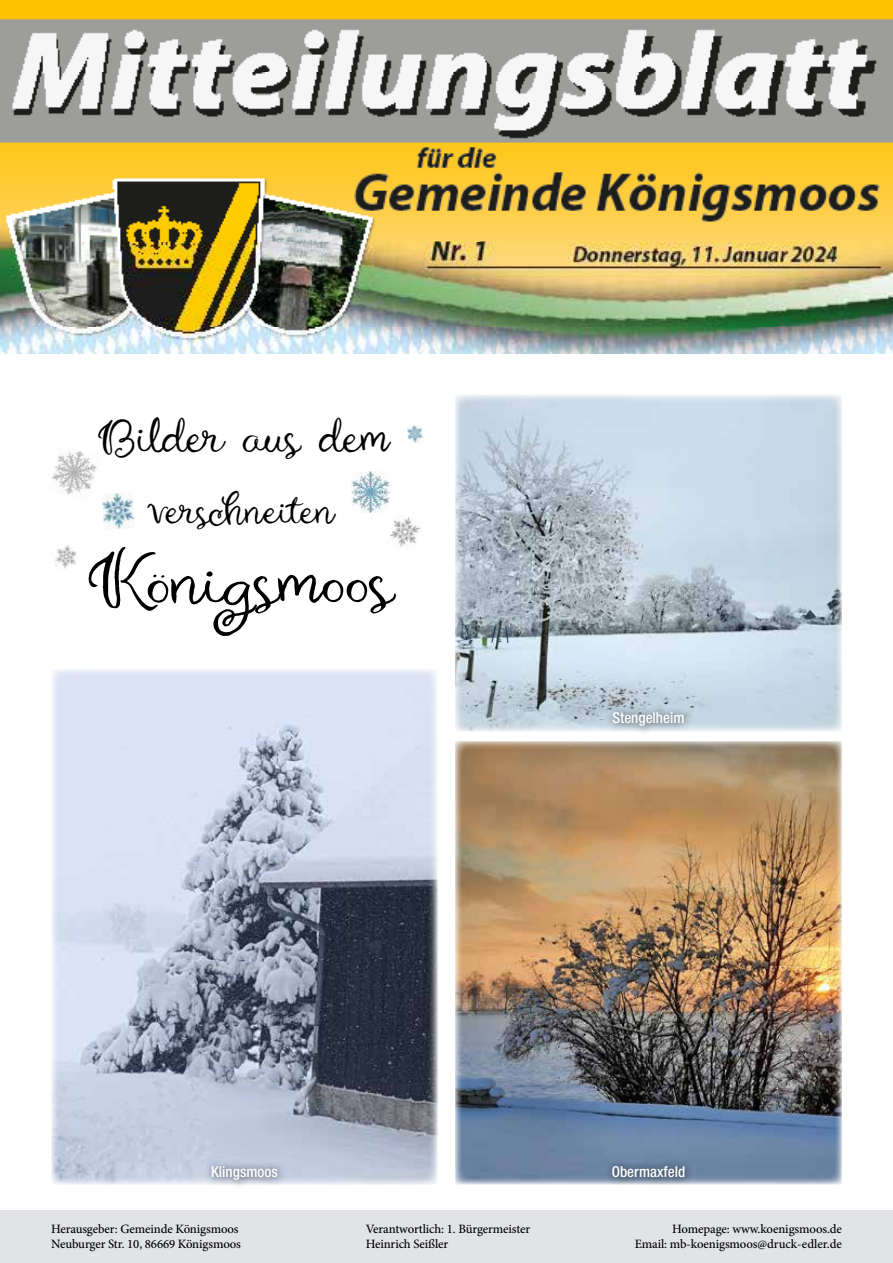
<style>
.page{position:relative;width:893px;height:1263px;background:#fff}
.page>*{position:absolute;margin:0;border:0;box-sizing:border-box;transform-origin:0 0}
.t1{font:55.8px "Chelsea Market Script";color:#000;scale:1.1 1}
.t2{font:39px "Chelsea Market Script";color:#000}
.t3{font:33.45px "Chelsea Market Script";color:#000}
.t4{font:500 condensed 15px "Helvetica Neue LT Std";color:#fff}
.t5{font:500 12.75px/15px "Minion Pro";letter-spacing:-.01em;color:#000}
</style>
<div class="page">
<div style="left:0;top:1211px;width:893px;height:52px;background:#e1e3e7"></div>
<img style="left:0;top:0;width:893px;height:354px">
<img style="left:455px;top:741px;width:387px;height:443px">
<img style="left:455px;top:395px;width:387px;height:336px">
<img style="left:51px;top:669px;width:387px;height:515px">
<img style="left:352px;top:471px;width:38px;height:42px">
<img style="left:102px;top:493px;width:33px;height:37px">
<img style="left:407px;top:425px;width:16px;height:18px">
<img style="left:390px;top:517px;width:31px;height:30px">
<img style="left:55px;top:545px;width:21px;height:24px">
<img style="left:52px;top:451px;width:45px;height:44px">
<div style="left:605px;top:1158px;width:89px;height:28px;background:#000;opacity:.75"></div>
<div style="left:605px;top:704px;width:88px;height:32px;background:#000;opacity:.75"></div>
<div style="left:204px;top:1158px;width:83px;height:31px;background:#000;opacity:.75"></div>
<h2 class="t2" style="left:99px;top:418px;width:293px">Bilder aus dem</h2>
<h3 class="t3" style="left:154px;top:494px;width:183px">verschneiten</h3>
<h1 class="t1" style="left:95px;top:554px;width:273px">Königsmoos</h1>
<p class="t4" style="left:211px;top:1162px;width:68px">Klingsmoos</p>
<p class="t4" style="left:612px;top:709px;width:74px">Stengelheim</p>
<p class="t4" style="left:612px;top:1162px;width:75px">Obermaxfeld</p>
<p class="t5" style="left:51px;top:1221px;width:191px">Herausgeber: Gemeinde Königsmoos<br>Neuburger Str. 10, 86669 Königsmoos</p>
<p class="t5" style="left:366px;top:1221px;width:166px">Verantwortlich: 1. Bürgermeister<br>Heinrich Seißler</p>
<p class="t5" style="left:635px;top:1221px;width:209px;text-align:right">Homepage: www.koenigsmoos.de<br>Email: mb-koenigsmoos@druck-edler.de</p>
</div>
